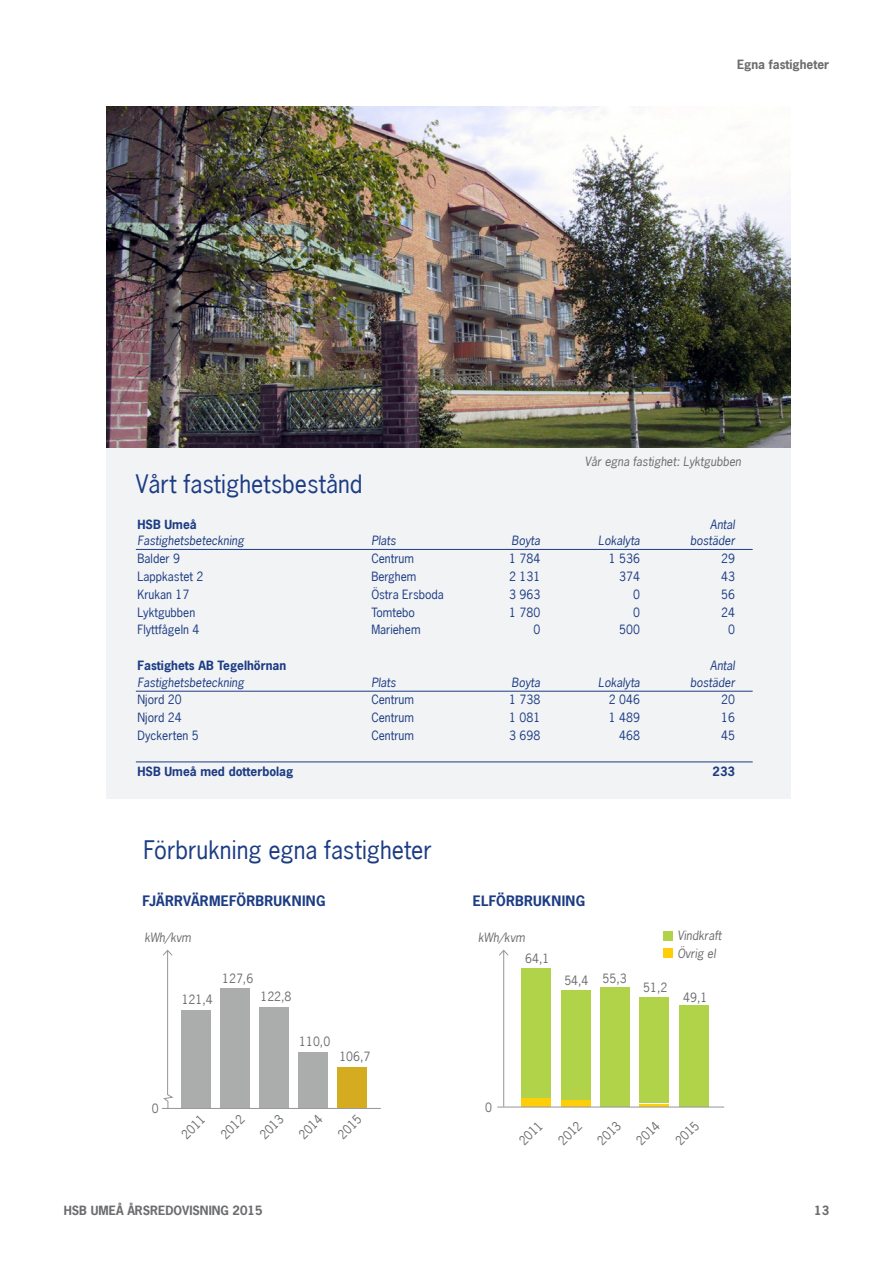
<style>
.page{position:relative;width:893px;height:1263px;background:#fff}
.page>*{position:absolute;margin:0;border:0;box-sizing:border-box;transform-origin:0 0}
.Underrubrik__brödtex{font:24px "News Gothic";color:#1c3c84}
.Rubrik{font:24px "News Gothic";color:#1c3c84}
.Underrubrik__brödtex-2{font:700 13.5px "News Gothic";letter-spacing:.02em;color:#1c3c84}
.Tabell___brödtext{font:12px "News Gothic";color:#1c3c84}
.siffror_året_korthet{font:12px "News Gothic";color:#6c6d70}
.Tabell___siffror_hög{font:12px "News Gothic";color:#1c3c84}
.Tabell___brödtext_bo{font:italic 12px/16.5px "News Gothic";color:#1c3c84}
.Tabell___siffror_hög-2{font:italic 12px/16.5px "News Gothic";color:#1c3c84;text-align:right}
.Tabell___brödtext_bo-2{font:700 12px "News Gothic";color:#1c3c84}
.Kapitelrubrik__pagin{font:700 12px "News Gothic";color:#6c6d70}
.Bildtext__text_gula{font:italic 12px "News Gothic";color:#6c6d70}
.Bildtext{font:italic 12px "News Gothic";color:#6c6d70}
.s1{font-weight:700;font-style:normal}
</style>
<div class="page">
<img style="left:106px;top:106px;width:685px;height:342px">
<div style="left:106px;top:448px;width:685px;height:351px;background:#f2f3f4"></div>
<hr style="left:136px;top:549px;width:617px;height:1px;background:#1c3c84">
<hr style="left:136px;top:691px;width:617px;height:1px;background:#1c3c84">
<hr style="left:136px;top:761px;width:617px;height:1px;background:#1c3c84">
<hr style="left:162px;top:1108px;width:219px;height:1px;background:#939598">
<hr style="left:503px;top:950px;width:1px;height:157px;background:#939598">
<svg style="left:499px;top:950px;width:10px;height:6px"></svg>
<div style="left:181px;top:1010px;width:30px;height:98px;background:#abadad"></div>
<div style="left:221px;top:989px;width:29px;height:119px;background:#abadad"></div>
<div style="left:522px;top:1099px;width:29px;height:8px;background:#fece08"></div>
<div style="left:522px;top:969px;width:29px;height:129px;background:#b1d349"></div>
<div style="left:260px;top:1007px;width:29px;height:101px;background:#abadad"></div>
<div style="left:600px;top:987px;width:30px;height:120px;background:#b1d349"></div>
<hr style="left:640px;top:1104px;width:29px;height:3px;background:#fece08">
<div style="left:640px;top:998px;width:29px;height:105px;background:#b1d349"></div>
<div style="left:299px;top:1052px;width:29px;height:56px;background:#abadad"></div>
<div style="left:561px;top:1101px;width:29px;height:6px;background:#fece08"></div>
<div style="left:561px;top:990px;width:29px;height:110px;background:#b1d349"></div>
<div style="left:338px;top:1067px;width:29px;height:41px;background:#d5ac1f"></div>
<div style="left:679px;top:1005px;width:29px;height:102px;background:#b1d349"></div>
<svg style="left:163px;top:950px;width:10px;height:158px"></svg>
<div style="left:664px;top:931px;width:9px;height:9px;background:#b1d349"></div>
<div style="left:664px;top:948px;width:9px;height:9px;background:#fece08"></div>
<hr style="left:497px;top:1107px;width:227px;height:1px;background:#939598">
<p class="Kapitelrubrik__pagin" style="left:737px;top:56px;width:94px">Egna fastigheter</p>
<p class="Rubrik" style="left:136px;top:469px;width:228px">Vårt fastighetsbestånd</p>
<p class="Tabell___brödtext_bo" style="left:137px;top:516px;width:108px"><span class="s1">HSB Umeå<br></span>Fastighetsbeteckning</p>
<p class="Bildtext" style="left:585px;top:454px;width:158px">Vår egna fastighet: Lyktgubben</p>
<p class="Tabell___brödtext_bo" style="left:371px;top:532px;width:26px">Plats</p>
<p class="Tabell___siffror_hög-2" style="left:512px;top:532px;width:30px">Boyta</p>
<p class="Tabell___siffror_hög-2" style="left:598px;top:532px;width:43px">Lokalyta</p>
<p class="Tabell___siffror_hög-2" style="left:690px;top:516px;width:46px">Antal bostäder</p>
<p class="Tabell___brödtext" style="left:137px;top:551px;width:44px">Balder 9</p>
<p class="Tabell___brödtext" style="left:371px;top:551px;width:44px">Centrum</p>
<p class="Tabell___siffror_hög" style="left:509px;top:551px;width:33px">1 784</p>
<p class="Tabell___siffror_hög" style="left:609px;top:551px;width:33px">1 536</p>
<p class="Tabell___siffror_hög" style="left:721px;top:551px;width:15px">29</p>
<p class="Tabell___brödtext" style="left:137px;top:569px;width:68px">Lappkastet 2</p>
<p class="Tabell___brödtext" style="left:371px;top:569px;width:47px">Berghem</p>
<p class="Tabell___siffror_hög" style="left:509px;top:569px;width:33px">2 131</p>
<p class="Tabell___siffror_hög" style="left:619px;top:569px;width:22px">374</p>
<p class="Tabell___siffror_hög" style="left:721px;top:569px;width:15px">43</p>
<p class="Tabell___brödtext" style="left:137px;top:586px;width:53px">Krukan 17</p>
<p class="Tabell___brödtext" style="left:371px;top:586px;width:74px">Östra Ersboda</p>
<p class="Tabell___siffror_hög" style="left:509px;top:586px;width:33px">3 963</p>
<p class="Tabell___siffror_hög" style="left:633px;top:586px;width:8px">0</p>
<p class="Tabell___siffror_hög" style="left:721px;top:586px;width:15px">56</p>
<p class="Tabell___brödtext" style="left:137px;top:604px;width:59px">Lyktgubben</p>
<p class="Tabell___brödtext" style="left:371px;top:604px;width:45px">Tomtebo</p>
<p class="Tabell___siffror_hög" style="left:509px;top:604px;width:33px">1 780</p>
<p class="Tabell___siffror_hög" style="left:633px;top:604px;width:8px">0</p>
<p class="Tabell___siffror_hög" style="left:721px;top:604px;width:15px">24</p>
<p class="Tabell___brödtext" style="left:137px;top:622px;width:63px">Flyttfågeln 4</p>
<p class="Tabell___brödtext" style="left:371px;top:622px;width:51px">Mariehem</p>
<p class="Tabell___siffror_hög" style="left:533px;top:622px;width:8px">0</p>
<p class="Tabell___brödtext" style="left:619px;top:622px;width:22px">500</p>
<p class="Tabell___siffror_hög" style="left:728px;top:622px;width:8px">0</p>
<p class="Tabell___brödtext_bo-2" style="left:137px;top:657px;width:150px">Fastighets AB Tegelhörnan</p>
<p class="Tabell___brödtext_bo" style="left:137px;top:674px;width:108px">Fastighetsbeteckning</p>
<p class="Tabell___brödtext_bo" style="left:371px;top:674px;width:26px">Plats</p>
<p class="Tabell___siffror_hög-2" style="left:512px;top:674px;width:30px">Boyta</p>
<p class="Tabell___siffror_hög-2" style="left:598px;top:674px;width:43px">Lokalyta</p>
<p class="Tabell___siffror_hög-2" style="left:690px;top:657px;width:46px">Antal bostäder</p>
<p class="Tabell___brödtext" style="left:137px;top:692px;width:46px">Njord 20</p>
<p class="Tabell___brödtext" style="left:371px;top:692px;width:44px">Centrum</p>
<p class="Tabell___siffror_hög" style="left:509px;top:692px;width:33px">1 738</p>
<p class="Tabell___siffror_hög" style="left:609px;top:692px;width:33px">2 046</p>
<p class="Tabell___siffror_hög" style="left:721px;top:692px;width:15px">20</p>
<p class="Tabell___brödtext" style="left:137px;top:710px;width:46px">Njord 24</p>
<p class="Tabell___brödtext" style="left:371px;top:710px;width:44px">Centrum</p>
<p class="Tabell___siffror_hög" style="left:509px;top:710px;width:33px">1 081</p>
<p class="Tabell___siffror_hög" style="left:609px;top:710px;width:33px">1 489</p>
<p class="Tabell___siffror_hög" style="left:721px;top:710px;width:15px">16</p>
<p class="Tabell___brödtext" style="left:137px;top:728px;width:63px">Dyckerten 5</p>
<p class="Tabell___brödtext" style="left:371px;top:728px;width:44px">Centrum</p>
<p class="Tabell___siffror_hög" style="left:509px;top:728px;width:33px">3 698</p>
<p class="Tabell___siffror_hög" style="left:619px;top:728px;width:22px">468</p>
<p class="Tabell___siffror_hög" style="left:721px;top:728px;width:15px">45</p>
<p class="Tabell___brödtext_bo-2" style="left:137px;top:763px;width:157px">HSB Umeå med dotterbolag</p>
<p class="Tabell___brödtext_bo-2" style="left:712px;top:763px;width:24px">233</p>
<p class="Underrubrik__brödtex" style="left:143px;top:835px;width:290px">Förbrukning egna fastigheter</p>
<p class="Underrubrik__brödtex-2" style="left:142px;top:892px;width:184px">FJÄRRVÄRMEFÖRBRUKNING</p>
<p class="Underrubrik__brödtex-2" style="left:473px;top:892px;width:114px">ELFÖRBRUKNING</p>
<p class="Bildtext__text_gula" style="left:144px;top:930px;width:48px">kWh/kvm</p>
<p class="Bildtext__text_gula" style="left:478px;top:930px;width:48px">kWh/kvm</p>
<p class="Bildtext__text_gula" style="left:677px;top:928px;width:46px">Vindkraft</p>
<p class="Bildtext__text_gula" style="left:677px;top:945px;width:40px">Övrig el</p>
<p class="siffror_året_korthet" style="left:182px;top:992px;width:33px">121,4</p>
<p class="siffror_året_korthet" style="left:525px;top:950px;width:26px">64,1</p>
<p class="siffror_året_korthet" style="left:222px;top:971px;width:33px">127,6</p>
<p class="siffror_året_korthet" style="left:564px;top:972px;width:26px">54,4</p>
<p class="siffror_året_korthet" style="left:603px;top:971px;width:26px">55,3</p>
<p class="siffror_året_korthet" style="left:643px;top:979px;width:26px">51,2</p>
<p class="siffror_året_korthet" style="left:260px;top:989px;width:33px">122,8</p>
<p class="siffror_året_korthet" style="left:683px;top:990px;width:26px">49,1</p>
<p class="siffror_året_korthet" style="left:299px;top:1034px;width:33px">110,0</p>
<p class="siffror_året_korthet" style="left:339px;top:1048px;width:33px">106,7</p>
<p class="siffror_året_korthet" style="left:152px;top:1101px;width:8px">0</p>
<p class="siffror_året_korthet" style="left:485px;top:1100px;width:8px">0</p>
<p class="siffror_året_korthet" style="left:256px;top:1131px;width:29px;rotate:-45deg">2013</p>
<p class="siffror_året_korthet" style="left:594px;top:1137px;width:29px;rotate:-45deg">2013</p>
<p class="siffror_året_korthet" style="left:296px;top:1131px;width:29px;rotate:-45deg">2014</p>
<p class="siffror_året_korthet" style="left:633px;top:1137px;width:29px;rotate:-45deg">2014</p>
<p class="siffror_året_korthet" style="left:217px;top:1131px;width:29px;rotate:-45deg">2012</p>
<p class="siffror_året_korthet" style="left:555px;top:1137px;width:29px;rotate:-45deg">2012</p>
<p class="siffror_året_korthet" style="left:335px;top:1131px;width:29px;rotate:-45deg">2015</p>
<p class="siffror_året_korthet" style="left:672px;top:1137px;width:29px;rotate:-45deg">2015</p>
<p class="siffror_året_korthet" style="left:178px;top:1131px;width:29px;rotate:-45deg">2011</p>
<p class="siffror_året_korthet" style="left:516px;top:1137px;width:29px;rotate:-45deg">2011</p>
<p class="Kapitelrubrik__pagin" style="left:64px;top:1202px;width:200px">HSB UMEÅ ÅRSREDOVISNING 2015</p>
<p class="Kapitelrubrik__pagin" style="left:814px;top:1202px;width:16px">13</p>
</div>
